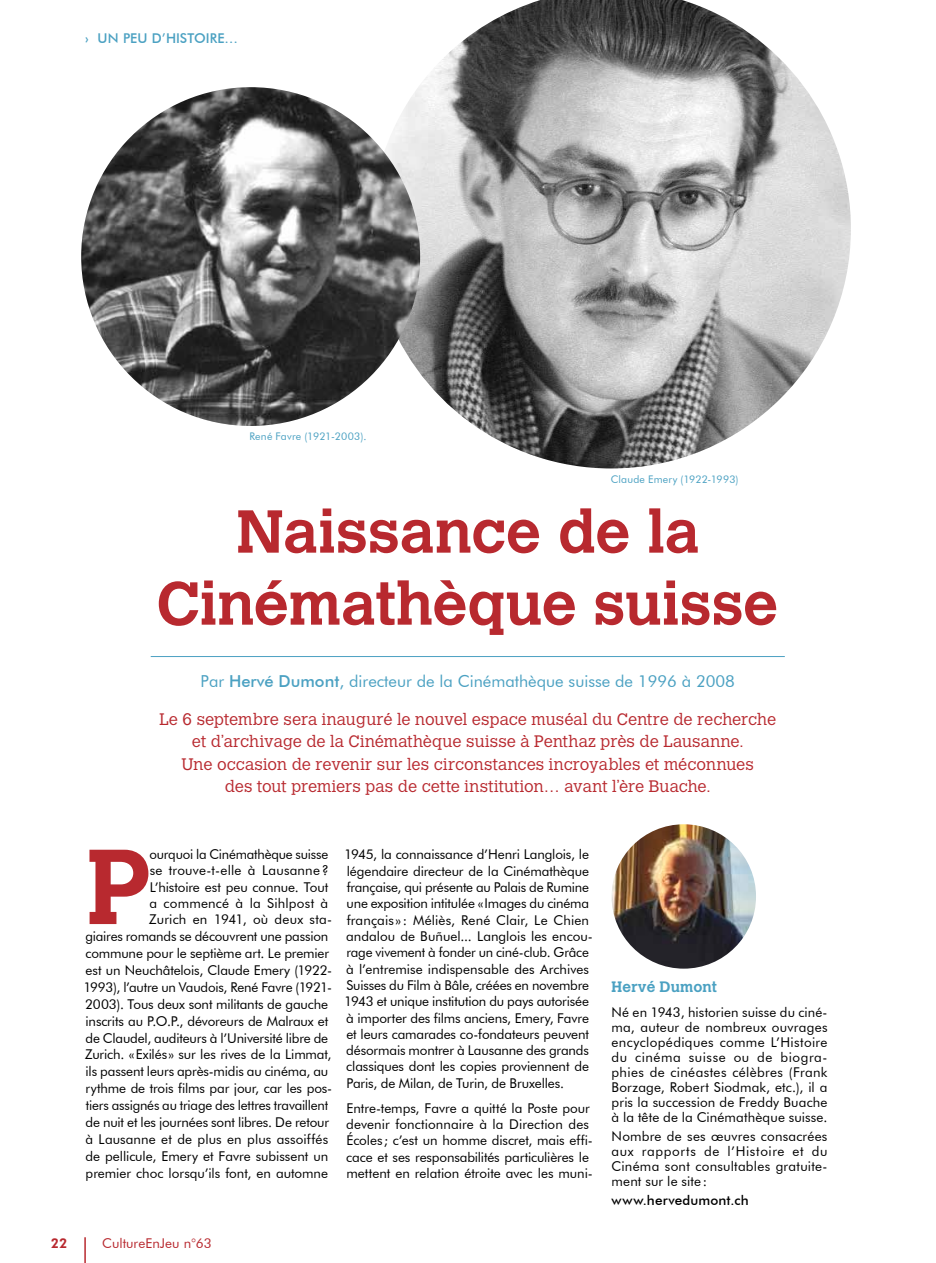
<style>
.page{position:relative;width:936px;height:1263px;background:#fff}
.page>*{position:absolute;margin:0;border:0;box-sizing:border-box;transform-origin:0 0}
.t1{font:700 105.45px "Calvert";color:#b8292f}
.t2{font:700 60px/72px "Calvert";letter-spacing:-.005em;color:#b8292f;text-align:center}
.t3{font:300 16.5px/22.5px "Calvert";color:#b8292f;text-align:center}
.t4{font:16.5px "Futura BT";color:#4ba1c2}
.t5{font:700 15px "Calvert";letter-spacing:.01em;color:#4ba1c2}
.t6{font:13.5px/16.8px "Futura BT";letter-spacing:-.01em;color:#000}
.t7{font:500 13.5px "Futura BT";letter-spacing:.01em;color:#000}
.t8{font:500 13.5px "Futura BT";color:#4ba1c2}
.t9{font:13.5px "Futura BT";color:#b8292f}
.t10{font:800 13.5px "Futura BT";color:#b8292f}
.t11{font:10.5px "Futura BT";letter-spacing:.02em;color:#4ba1c2}
.s1{font-weight:500}
</style>
<div class="page">
<hr style="left:84px;top:1237px;width:2px;height:26px;background:#b8292f">
<hr style="left:151px;top:656px;width:633px;height:1px;background:#4ba1c2">
<img style="left:611px;top:824px;width:145px;height:145px;border-radius:72px">
<img style="left:384px;top:0;width:466px;height:468px">
<img style="left:81px;top:87px;width:339px;height:339px;border-radius:169px">
<p class="t8" style="left:85px;top:30px;width:154px">› un peu d’histoire…</p>
<p class="t11" style="left:249px;top:430px;width:119px">René Favre (1921-2003).</p>
<p class="t11" style="left:610px;top:473px;width:129px">Claude Emery (1922-1993)</p>
<h2 class="t2" style="left:157px;top:495px;width:623px">Naissance de la<br>Cinémathèque suisse</h2>
<p class="t4" style="left:200px;top:671px;width:536px">Par <span class="s1">Hervé Dumont</span>, directeur de la Cinémathèque suisse de 1996 à 2008</p>
<p class="t3" style="left:159px;top:708px;width:618px">Le 6 septembre sera inauguré le nouvel espace muséal du Centre de recherche et d’archivage de la Cinémathèque suisse à Penthaz près de Lausanne.<br>Une occasion de revenir sur les circonstances incroyables et méconnues<br>des tout premiers pas de cette institution… avant l’ère Buache.</p>
<p class="t6" style="left:83px;top:846px;width:250px;text-align:right">ourquoi la Cinémathèque suisse<br>se trouve-t-elle à Lausanne ?<br>L’histoire est peu connue. Tout<br>a commencé à la Sihlpost à<br>Zurich en 1941, où deux sta-<br>giaires romands se découvrent une passion commune pour le septième art. Le premier est un Neuchâtelois, Claude Emery (1922- 1993), l’autre un Vaudois, René Favre (1921- 2003). Tous deux sont militants de gauche inscrits au P.O.P., dévoreurs de Malraux et de Claudel, auditeurs à l’Université libre de Zurich. «Exilés» sur les rives de la Limmat, ils passent leurs après-midis au cinéma, au rythme de trois films par jour, car les pos&shy;tiers assignés au triage des lettres travaillent de nuit et les journées sont libres. De retour à Lausanne et de plus en plus assoiffés de pellicule, Emery et Favre subissent un premier choc lorsqu’ils font, en automne</p>
<p class="t6" style="left:344px;top:846px;width:250px;line-height:16.4px">1945, la connaissance d’Henri Langlois, le légendaire directeur de la Cinémathèque française, qui présente au Palais de Rumine une exposition intitulée «Images du cinéma français » : Méliès, René Clair, Le Chien andalou de Buñuel... Langlois les encou&shy;rage vivement à fonder un ciné-club. Grâce à l’entremise indispensable des Archives Suisses du Film à Bâle, créées en novembre 1943 et unique institution du pays autorisée à importer des films anciens, Emery, Favre et leurs camarades co-fondateurs peuvent désormais montrer à Lausanne des grands classiques dont les copies proviennent de Paris, de Milan, de Turin, de Bruxelles.</p>
<h1 class="t1" style="left:86px;top:820px;width:66px">P</h1>
<p class="t6" style="left:346px;top:1099px;width:248px;line-height:16.4px">Entre-temps, Favre a quitté la Poste pour devenir fonctionnaire à la Direction des Écoles; c’est un homme discret, mais effi&shy;cace et ses responsabilités particulières le mettent en relation étroite avec les muni-</p>
<p class="t10" style="left:51px;top:1235px;width:18px">22</p>
<p class="t9" style="left:102px;top:1235px;width:111px">CultureEnJeu n°63</p>
<p class="t5" style="left:611px;top:977px;width:107px">Hervé Dumont</p>
<p class="t6" style="left:611px;top:1004px;width:217px;line-height:15px;text-align:justify">Né en 1943, historien suisse du ciné&shy;ma, auteur de nombreux ouvrages encyclopédiques comme L’Histoire du cinéma suisse ou de biogra&shy;phies de cinéastes célèbres (Frank Borzage, Robert Siodmak, etc.), il a pris la succession de Freddy Buache à la tête de la Cinémathèque suisse.</p>
<p class="t6" style="left:611px;top:1129px;width:217px;line-height:15px;text-align:justify">Nombre de ses œuvres consacrées aux rapports de l’Histoire et du Cinéma sont consultables gratuite&shy;ment sur le site:</p>
<p class="t7" style="left:611px;top:1192px;width:139px">www.hervedumont.ch</p>
</div>
